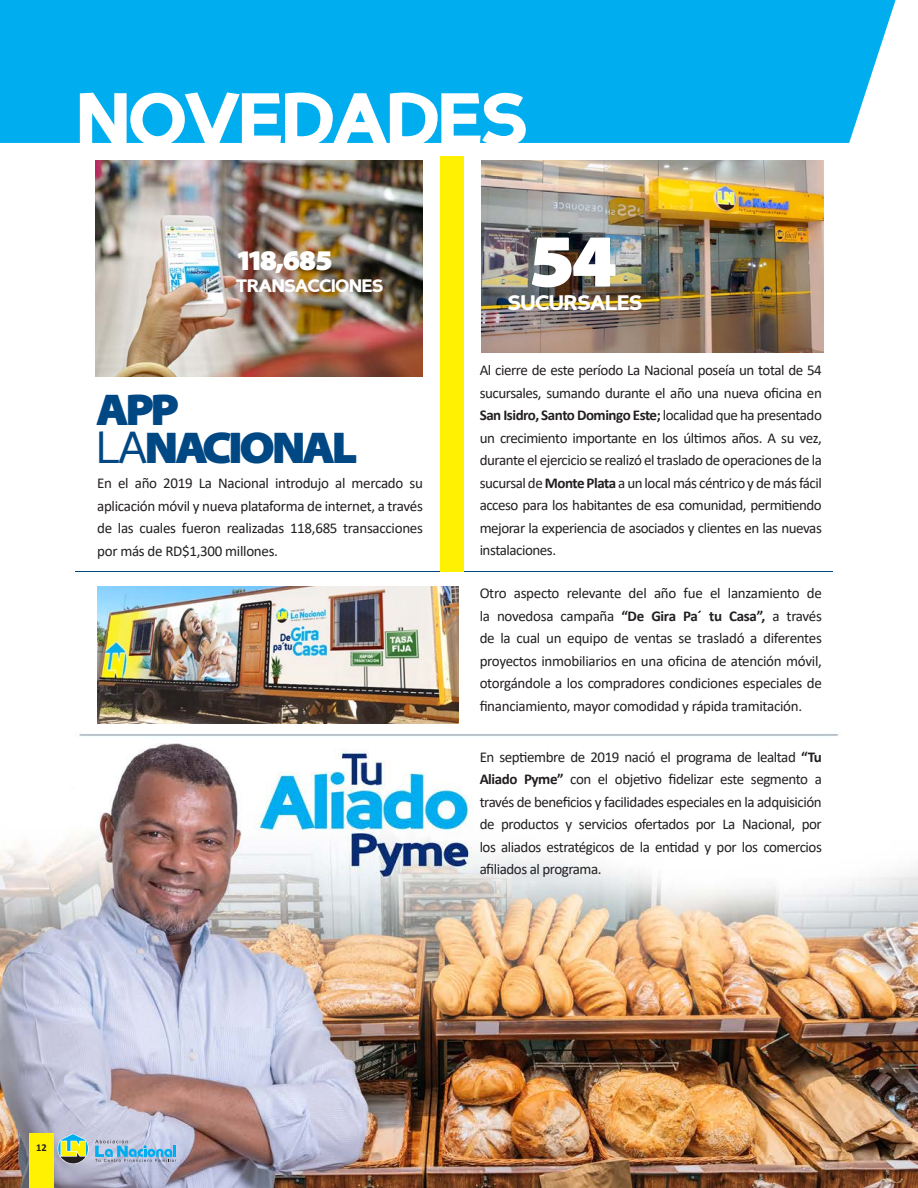
<style>
.page{position:relative;width:918px;height:1188px;background:#fff}
.page>*{position:absolute;margin:0;border:0;box-sizing:border-box;transform-origin:0 0}
.t1{font:900 75px "Perspective Sans";letter-spacing:-.05em;color:#fff}
.t2{font:900 75px "Santana";color:#fff}
.t3{font:900 44.7px "Santana";letter-spacing:-.08em;color:#004883}
.t4{font:900 28.5px "Santana";letter-spacing:-.11em;color:#fff}
.t5{font:900 21px "Perspective Sans";letter-spacing:-.05em;color:#fff}
.t6{font:900 18px "Perspective Sans";letter-spacing:-.05em;color:#fff}
.t7{font:15px/22.5px "Calibri";letter-spacing:-.03em;color:#231f20;text-align:justify}
.t8{font:700 10.5px "Calibri";color:#231f20}
.s1{font-family:"Perspective Sans";font-weight:400}
.s2{font-weight:700}
</style>
<div class="page">
<img style="left:0;top:156px;width:918px;height:1032px">
<svg style="left:57px;top:1134px;width:32px;height:30px"></svg>
<svg style="left:95px;top:1140px;width:81px;height:22px;background:#8ab9dc"></svg>
<div style="left:29px;top:1134px;width:25px;height:54px;background:#fff101"></div>
<img style="left:481px;top:160px;width:343px;height:193px">
<div style="left:0;top:0;width:896px;height:143px;background:#00aeef"></div>
<hr style="left:75px;top:572px;width:757px;height:1px;background:#004883">
<div style="left:440px;top:156px;width:23px;height:416px;background:#fff101"></div>
<img style="left:96px;top:160px;width:327px;height:216px">
<img style="left:97px;top:587px;width:362px;height:136px">
<p class="t1" style="left:75px;top:75px;width:455px">NOVEDADES</p>
<p class="t4" style="left:236px;top:246px;width:99px">118,685</p>
<p class="t6" style="left:236px;top:275px;width:149px">TRANSACCIONES</p>
<p class="t3" style="left:96px;top:387px;width:85px">APP</p>
<p class="t3" style="left:96px;top:425px;width:263px"><span class="s1">LA</span>NACIONAL</p>
<p class="t7" style="left:97px;top:472px;width:327px">En el año 2019 La Nacional introdujo al mercado su aplicación móvil y nueva plataforma de internet, a través de las cuales fueron realizadas 118,685 transacciones por más de RD$1,300 millones.</p>
<p class="t2" style="left:529px;top:222px;width:90px">54</p>
<p class="t5" style="left:508px;top:290px;width:137px">SUCURSALES</p>
<p class="t7" style="left:480px;top:359px;width:344px">Al cierre de este período La Nacional poseía un total de 54 sucursales, sumando durante el año una nueva oficina en <span class="s2">San Isidro, Santo Domingo Este;</span> localidad que ha presentado un crecimiento importante en los últimos años. A su vez, durante el ejercicio se realizó el traslado de operaciones de la sucursal de <span class="s2">Monte Plata</span> a un local más céntrico y de más fácil acceso para los habitantes de esa comunidad, permitiendo mejorar la experiencia de asociados y clientes en las nuevas instalaciones.</p>
<p class="t7" style="left:480px;top:581px;width:344px">Otro aspecto relevante del año fue el lanzamiento de la novedosa campaña <span class="s2">“De Gira Pa´ tu Casa”,</span> a través de la cual un equipo de ventas se trasladó a diferentes proyectos inmobiliarios en una oficina de atención móvil, otorgándole a los compradores condiciones especiales de financiamiento, mayor comodidad y rápida tramitación.</p>
<p class="t7" style="left:480px;top:745px;width:344px">En septiembre de 2019 nació el programa de lealtad <span class="s2">“Tu Aliado Pyme”</span> con el objetivo fidelizar este segmento a través de beneficios y facilidades especiales en la adquisición de productos y servicios ofertados por La Nacional, por los aliados estratégicos de la entidad y por los comercios afiliados al programa.</p>
<p class="t8" style="left:36px;top:1140px;width:12px">12</p>
</div>
